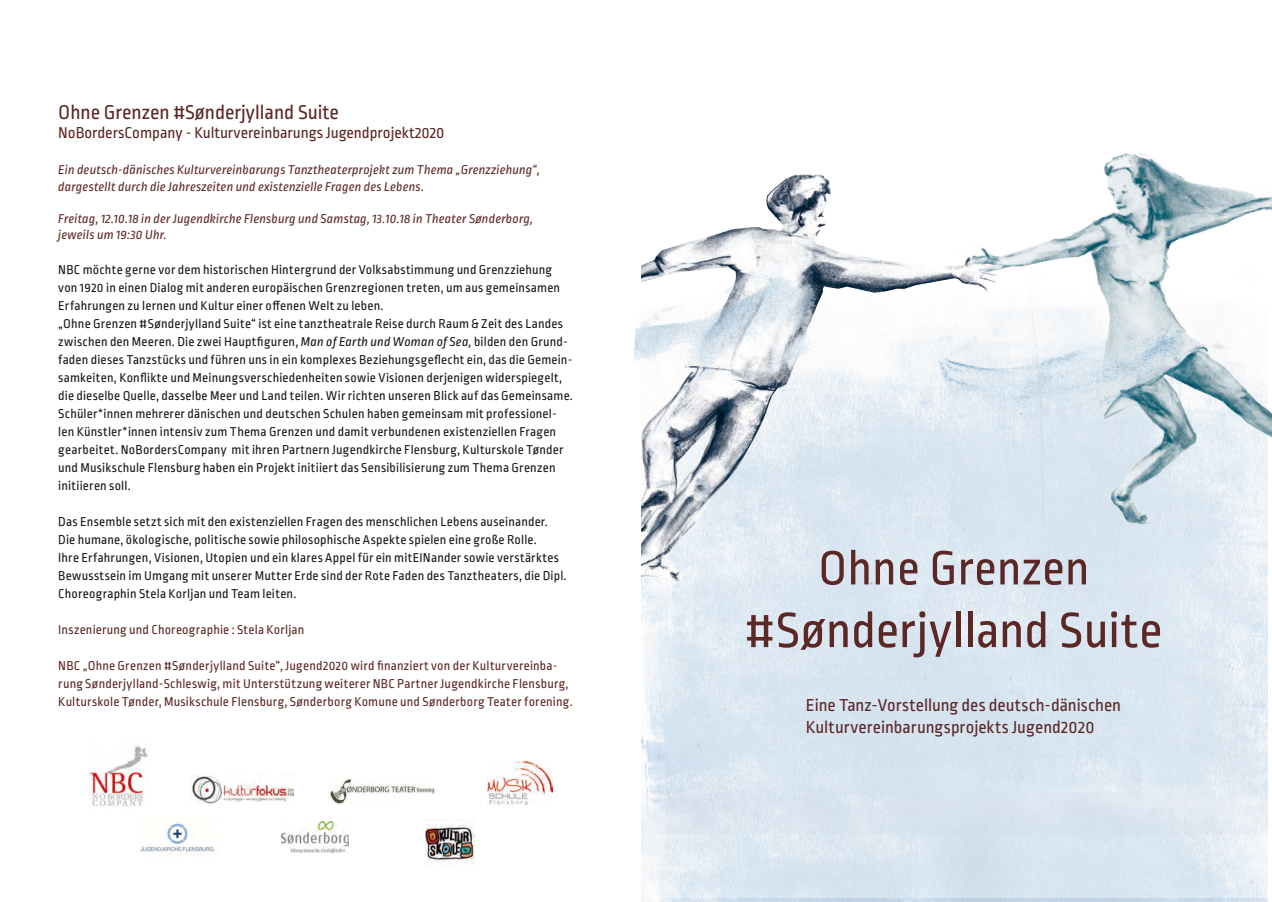
<style>
.page{position:relative;width:1272px;height:902px;background:#fff}
.page>*{position:absolute;margin:0;border:0;box-sizing:border-box;transform-origin:0 0}
.t1{font:52.2px "Ropa Sans Pro";letter-spacing:.005em;color:#5c2825}
.t2{font:50.55px "Ropa Sans Pro";letter-spacing:.005em;color:#5c2825}
.t3{font:21px "Ropa Sans Pro";color:#5c2825}
.Text_Kopie{font:18.3px "Ropa Sans Pro";color:#5c2825}
.t4{font:16.5px "Ropa Sans Pro";color:#5c2825}
.t5{font:13.5px/18px "Ropa Sans Pro";letter-spacing:.015em;color:#1a171c}
.t6{font:13.5px/18px "Ropa Sans Pro";letter-spacing:.015em;color:#5c2825}
.t7{font:italic 13.5px "Ropa Sans Pro";letter-spacing:.015em;color:#5c2825}
.s1{font-style:italic}
</style>
<div class="page">
<svg style="left:641px;top:551px;width:626px;height:346px;background:#dbe7f1"></svg>
<img style="left:998px;top:153px;width:273px;height:398px">
<img style="left:641px;top:174px;width:357px;height:410px">
<img style="left:634px;top:257px;width:217px;height:135px">
<img style="left:928px;top:257px;width:282px;height:191px">
<img style="left:88px;top:745px;width:61px;height:63px">
<img style="left:190px;top:774px;width:103px;height:29px">
<img style="left:139px;top:821px;width:76px;height:34px">
<img style="left:330px;top:778px;width:105px;height:26px">
<img style="left:281px;top:821px;width:67px;height:31px">
<img style="left:487px;top:761px;width:65px;height:43px">
<img style="left:426px;top:819px;width:48px;height:47px">
<p class="t3" style="left:58px;top:100px;width:282px">Ohne Grenzen #Sønderjylland Suite</p>
<p class="t4" style="left:58px;top:124px;width:387px">NoBordersCompany - Kulturvereinbarungs Jugendprojekt2020</p>
<p class="t7" style="left:58px;top:162px;width:483px">Ein deutsch-dänisches Kulturvereinbarungs Tanztheaterprojekt zum Thema „Grenzziehung“,</p>
<p class="t7" style="left:58px;top:179px;width:367px">dargestellt durch die Jahreszeiten und existenzielle Fragen des Lebens.</p>
<p class="t7" style="left:58px;top:211px;width:476px">Freitag, 12.10.18 in der Jugendkirche Flensburg und Samstag, 13.10.18 in Theater Sønderborg,</p>
<p class="t7" style="left:58px;top:227px;width:110px">jeweils um 19:30 Uhr.</p>
<p class="t5" style="left:58px;top:261px;width:503px">NBC möchte gerne vor dem historischen Hintergrund der Volksabstimmung und Grenzziehung von 1920 in einen Dialog mit anderen europäischen Grenzregionen treten, um aus gemeinsamen<br>Erfahrungen zu lernen und Kultur einer offenen Welt zu leben.</p>
<p class="t5" style="left:58px;top:315px;width:516px">„Ohne Grenzen #Sønderjylland Suite“ ist eine tanztheatrale Reise durch Raum &amp; Zeit des Landes zwischen den Meeren. Die zwei Hauptfiguren, <span class="s1">Man of Earth und Woman of Sea,</span> bilden den Grund&shy;faden dieses Tanzstücks und führen uns in ein komplexes Beziehungsgeflecht ein, das die Gemein&shy;samkeiten, Konflikte und Meinungsverschiedenheiten sowie Visionen derjenigen widerspiegelt, die dieselbe Quelle, dasselbe Meer und Land teilen. Wir richten unseren Blick auf das Gemeinsame.</p>
<p class="t5" style="left:58px;top:405px;width:506px">Schüler*innen mehrerer dänischen und deutschen Schulen haben gemeinsam mit professionel&shy;len Künstler*innen intensiv zum Thema Grenzen und damit verbundenen existenziellen Fragen gearbeitet. NoBordersCompany mit ihren Partnern Jugendkirche Flensburg, Kulturskole Tønder und Musikschule Flensburg haben ein Projekt initiiert das Sensibilisierung zum Thema Grenzen initiieren soll.</p>
<p class="t5" style="left:58px;top:513px;width:491px">Das Ensemble setzt sich mit den existenziellen Fragen des menschlichen Lebens auseinander.<br>Die humane, ökologische, politische sowie philosophische Aspekte spielen eine große Rolle.</p>
<p class="t5" style="left:58px;top:549px;width:510px">Ihre Erfahrungen, Visionen, Utopien und ein klares Appel für ein mitEINander sowie verstärktes<br>Bewusstsein im Umgang mit unserer Mutter Erde sind der Rote Faden des Tanztheaters, die Dipl.<br>Choreographin Stela Korljan und Team leiten.</p>
<p class="t6" style="left:58px;top:621px;width:248px">Inszenierung und Choreographie : Stela Korljan</p>
<p class="t6" style="left:58px;top:657px;width:516px">NBC „Ohne Grenzen #Sønderjylland Suite“, Jugend2020 wird finanziert von der Kulturvereinba&shy;rung Sønderjylland-Schleswig, mit Unterstützung weiterer NBC Partner Jugendkirche Flensburg,<br>Kulturskole Tønder, Musikschule Flensburg, Sønderborg Komune und Sønderborg Teater forening.</p>
<p class="t2" style="left:818px;top:540px;width:273px">Ohne Grenzen</p>
<p class="t1" style="left:745px;top:602px;width:418px">#Sønderjylland Suite</p>
<p class="Text_Kopie" style="left:805px;top:695px;width:317px">Eine Tanz-Vorstellung des deutsch-dänischen</p>
<p class="Text_Kopie" style="left:805px;top:716px;width:290px">Kulturvereinbarungsprojekts Jugend2020</p>
</div>
